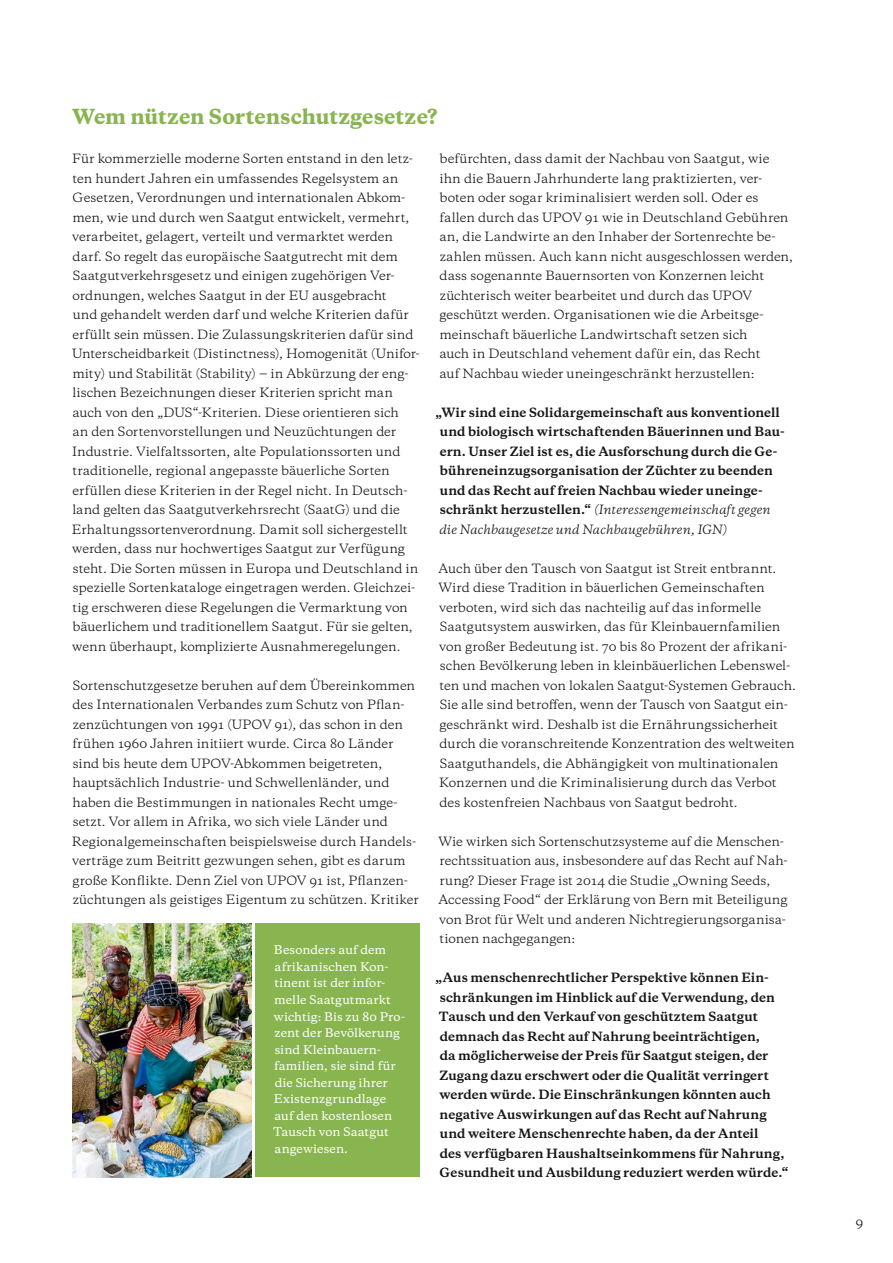
<style>
.page{position:relative;width:893px;height:1263px;background:#fff}
.page>*{position:absolute;margin:0;border:0;box-sizing:border-box;transform-origin:0 0}
.t1{font:800 19.5px "Galaxie Copernicus";color:#88b54f}
.t2{font:12px/19.5px "Galaxie Copernicus";letter-spacing:-.005em;color:#181716}
.t3{font:700 12px/19.5px "Galaxie Copernicus";letter-spacing:.005em;color:#181716}
.t4{font:500 11.25px/16.5px "Galaxie Copernicus";letter-spacing:.005em;color:#fff}
.s1{font-weight:400;font-style:italic}
</style>
<div class="page">
<div style="left:255px;top:924px;width:165px;height:253px;background:#88b54f"></div>
<img style="left:72px;top:924px;width:180px;height:253px">
<h1 class="t1" style="left:72px;top:104px;width:367px">Wem nützen Sortenschutzgesetze?</h1>
<p class="t2" style="left:72px;top:149px;width:349px">Für kommerzielle moderne Sorten entstand in den letz&shy;ten hundert Jahren ein umfassendes Regelsystem an Gesetzen, Verordnungen und internationalen Abkom&shy;men, wie und durch wen Saatgut entwickelt, vermehrt, verarbeitet, gelagert, verteilt und vermarktet werden darf. So regelt das europäische Saatgutrecht mit dem Saatgutverkehrsgesetz und einigen zugehörigen Ver&shy;ordnungen, welches Saatgut in der EU ausgebracht<br>und gehandelt werden darf und welche Kriterien dafür erfüllt sein müssen. Die Zulassungskriterien dafür sind Unterscheidbarkeit (Distinctness), Homogenität (Unifor&shy;mity) und Stabilität (Stability) ‒ in Abkürzung der eng&shy;lischen Bezeichnungen dieser Kriterien spricht man auch von den „DUS“-Kriterien. Diese orientieren sich<br>an den Sortenvorstellungen und Neuzüchtungen der Industrie. Vielfaltssorten, alte Populationssorten und traditionelle, regional angepasste bäuerliche Sorten erfüllen diese Kriterien in der Regel nicht. In Deutsch&shy;land gelten das Saatgutverkehrsrecht (SaatG) und die Erhaltungssortenverordnung. Damit soll sichergestellt werden, dass nur hochwertiges Saatgut zur Verfügung steht. Die Sorten müssen in Europa und Deutschland in spezielle Sortenkataloge eingetragen werden. Gleichzei&shy;tig erschweren diese Regelungen die Vermarktung von bäuerlichem und traditionellem Saatgut. Für sie gelten, wenn überhaupt, komplizierte Ausnahmeregelungen.</p>
<p class="t2" style="left:72px;top:675px;width:348px">Sortenschutzgesetze beruhen auf dem Übereinkommen des Internationalen Verbandes zum Schutz von Pflan&shy;zenzüchtungen von 1991 (UPOV 91), das schon in den frühen 1960 Jahren initiiert wurde. Circa 80 Länder sind bis heute dem UPOV-Abkommen beigetreten, hauptsächlich Industrie- und Schwellenländer, und haben die Bestimmungen in nationales Recht umge&shy;setzt. Vor allem in Afrika, wo sich viele Länder und Regionalgemeinschaften beispielsweise durch Handels&shy;verträge zum Beitritt gezwungen sehen, gibt es darum große Konflikte. Denn Ziel von UPOV 91 ist, Pflanzen&shy;züchtungen als geistiges Eigentum zu schützen. Kritiker</p>
<p class="t2" style="left:439px;top:149px;width:355px">befürchten, dass damit der Nachbau von Saatgut, wie ihn die Bauern Jahrhunderte lang praktizierten, ver&shy;boten oder sogar kriminalisiert werden soll. Oder es fallen durch das UPOV 91 wie in Deutschland Gebühren an, die Landwirte an den Inhaber der Sortenrechte be&shy;zahlen müssen. Auch kann nicht ausgeschlossen werden, dass sogenannte Bauernsorten von Konzernen leicht züchterisch weiter bearbeitet und durch das UPOV geschützt werden. Organisationen wie die Arbeitsge&shy;meinschaft bäuerliche Landwirtschaft setzen sich<br>auch in Deutschland vehement dafür ein, das Recht<br>auf Nachbau wieder uneingeschränkt herzustellen:</p>
<p class="t3" style="left:439px;top:402px;width:347px;text-indent:-4px">„Wir sind eine Solidargemeinschaft aus konventionell und biologisch wirtschaftenden Bäuerinnen und Bau&shy;ern. Unser Ziel ist es, die Ausforschung durch die Ge&shy;bühreneinzugsorganisation der Züchter zu beenden und das Recht auf freien Nachbau wieder uneinge&shy;schränkt herzustellen.“ <span class="s1">(Interessengemeinschaft gegen die Nachbaugesetze und Nachbaugebühren, IGN)</span></p>
<p class="t2" style="left:438px;top:558px;width:359px">Auch über den Tausch von Saatgut ist Streit entbrannt.<br>Wird diese Tradition in bäuerlichen Gemeinschaften verboten, wird sich das nachteilig auf das informelle Saatgutsystem auswirken, das für Kleinbauernfamilien von großer Bedeutung ist. 70 bis 80 Prozent der afrikani&shy;schen Bevölkerung leben in kleinbäuerlichen Lebenswel&shy;ten und machen von lokalen Saatgut-Systemen Gebrauch.<br>Sie alle sind betroffen, wenn der Tausch von Saatgut ein&shy;geschränkt wird. Deshalb ist die Ernährungssicherheit durch die voranschreitende Konzentration des weltweiten Saatguthandels, die Abhängigkeit von multinationalen Konzernen und die Kriminalisierung durch das Verbot des kostenfreien Nachbaus von Saatgut bedroht.</p>
<p class="t2" style="left:438px;top:831px;width:351px">Wie wirken sich Sortenschutzsysteme auf die Menschen&shy;rechtssituation aus, insbesondere auf das Recht auf Nah&shy;rung? Dieser Frage ist 2014 die Studie „Owning Seeds, Accessing Food“ der Erklärung von Bern mit Beteiligung von Brot für Welt und anderen Nichtregierungsorganisa&shy;tionen nachgegangen:</p>
<p class="t3" style="left:439px;top:968px;width:351px;text-indent:-4px">„Aus menschenrechtlicher Perspektive können Ein&shy;schränkungen im Hinblick auf die Verwendung, den Tausch und den Verkauf von geschütztem Saatgut demnach das Recht auf Nahrung beeinträchtigen,<br>da möglicherweise der Preis für Saatgut steigen, der Zugang dazu erschwert oder die Qualität verringert werden würde. Die Einschränkungen könnten auch negative Auswirkungen auf das Recht auf Nahrung und weitere Menschenrechte haben, da der Anteil<br>des verfügbaren Haushaltseinkommens für Nahrung, Gesundheit und Ausbildung reduziert werden würde.“</p>
<p class="t4" style="left:273px;top:942px;width:133px">Besonders auf dem afrikanischen Kon&shy;tinent ist der infor&shy;melle Saatgutmarkt wichtig: Bis zu 80 Pro&shy;zent der Bevölkerung sind Kleinbauern&shy;familien, sie sind für die Sicherung ihrer<br>Existenzgrundlage auf den kostenlosen<br>Tausch von Saatgut angewiesen.</p>
<p class="t2" style="left:856px;top:1214px;width:9px">9</p>
</div>
